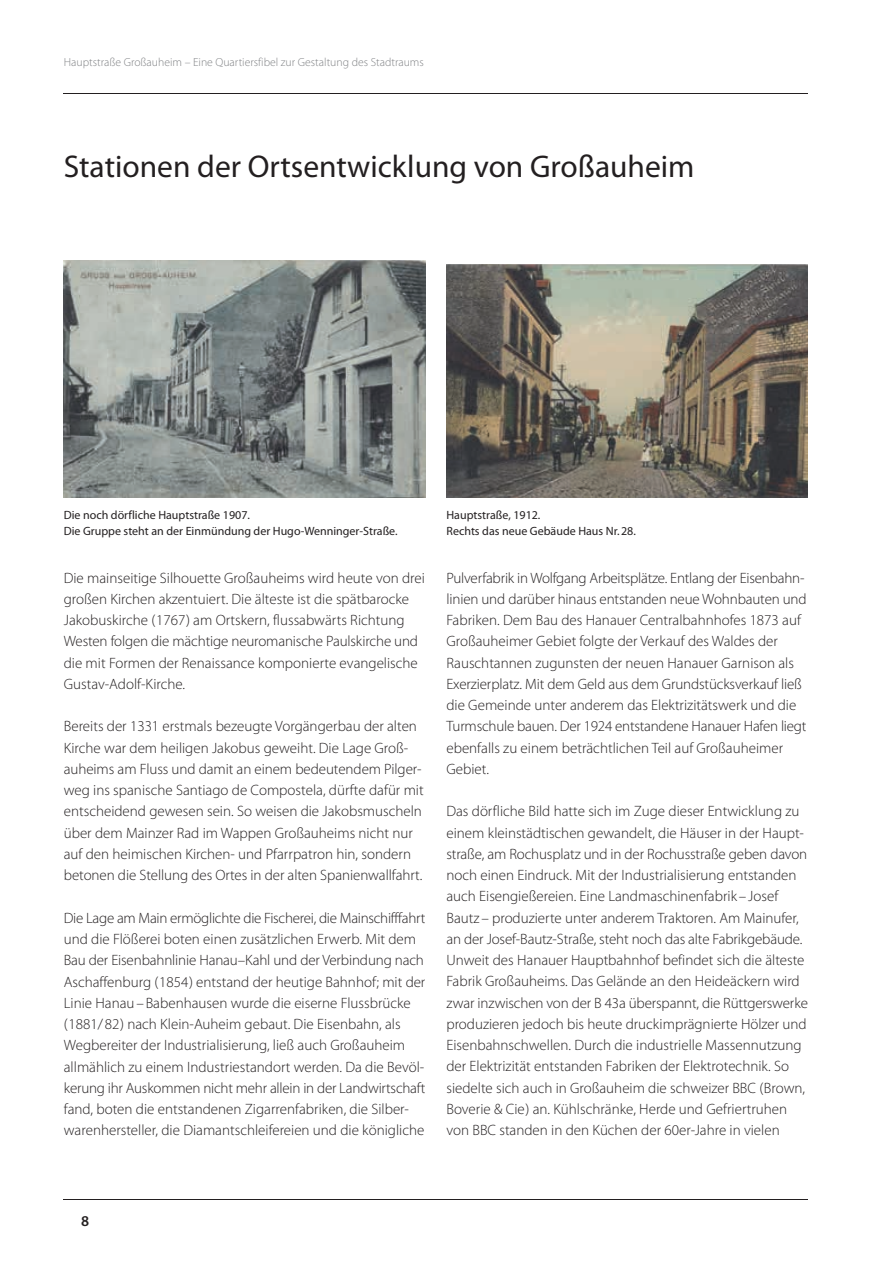
<style>
.page{position:relative;width:893px;height:1263px;background:#fff}
.page>*{position:absolute;margin:0;border:0;box-sizing:border-box;transform-origin:0 0}
.t1{font:31.5px "Myriad Pro";color:#231f20}
.t2{font:300 15px/21.3px "Myriad Pro";color:#231f20}
.t3{font:600 15px "Myriad Pro";color:#231f20}
.t4{font:12px/16.5px "Myriad Pro";color:#231f20}
.t5{font:300 11.7px "Myriad Pro";color:#808285}
</style>
<div class="page">
<hr style="left:64px;top:93px;width:744px;height:1px;background:#231f20">
<hr style="left:64px;top:1199px;width:744px;height:1px;background:#231f20">
<img style="left:64px;top:260px;width:361px;height:237px">
<img style="left:446px;top:264px;width:362px;height:233px">
<p class="t5" style="left:64px;top:55px;width:362px">Hauptstraße Großauheim – Eine Quartiersfibel zur Gestaltung des Stadtraums</p>
<h1 class="t1" style="left:64px;top:147px;width:632px">Stationen der Ortsentwicklung von Großauheim</h1>
<p class="t4" style="left:64px;top:506px;width:335px">Die noch dörfliche Hauptstraße 1907.<br>Die Gruppe steht an der Einmündung der Hugo-Wenninger-Straße.</p>
<p class="t4" style="left:446px;top:506px;width:191px">Hauptstraße, 1912.<br>Rechts das neue Gebäude Haus Nr. 28.</p>
<p class="t2" style="left:64px;top:567px;width:363px">Die mainseitige Silhouette Großauheims wird heute von drei großen Kirchen akzentuiert. Die älteste ist die spätbarocke Jakobuskirche ( 1767 ) am Ortskern, flussabwärts Richtung Westen folgen die mächtige neuromanische Paulskirche und die mit Formen der Renaissance komponierte evangelische Gustav-Adolf-Kirche.</p>
<p class="t2" style="left:64px;top:716px;width:361px">Bereits der 1331 erstmals bezeugte Vorgängerbau der alten Kirche war dem heiligen Jakobus geweiht. Die Lage Groß&shy;auheims am Fluss und damit an einem bedeutendem Pilger&shy;weg ins spanische Santiago de Compostela, dürfte dafür mit entscheidend gewesen sein. So weisen die Jakobs muscheln über dem Mainzer Rad im Wappen Großauheims nicht nur auf den heimischen Kirchen- und Pfarrpatron hin, sondern betonen die Stellung des Ortes in der alten Spanienwallfahrt.</p>
<p class="t2" style="left:64px;top:907px;width:363px">Die Lage am Main ermöglichte die Fischerei, die Mainschifffahrt und die Flößerei boten einen zusätzlichen Erwerb. Mit dem Bau der Eisenbahnlinie Hanau–Kahl und der Verbindung nach Aschaffenburg ( 1854 ) entstand der heutige Bahnhof; mit der Linie Hanau – Babenhausen wurde die eiserne Flussbrücke<br>( 1881/ 82 ) nach Klein-Auheim gebaut. Die Eisenbahn, als Wegbereiter der Industrialisierung, ließ auch Großauheim allmählich zu einem Industriestandort werden. Da die Bevöl&shy;kerung ihr Auskommen nicht mehr allein in der Landwirtschaft fand, boten die entstandenen Zigarrenfabriken, die Silber&shy;waren hersteller, die Diamantschleifereien und die königliche</p>
<p class="t2" style="left:446px;top:567px;width:362px">Pulverfabrik in Wolfgang Arbeitsplätze. Entlang der Eisenbahn - linien und darüber hinaus entstanden neue Wohnbauten und Fabriken. Dem Bau des Hanauer Centralbahnhofes 1873 auf Großauheimer Gebiet folgte der Verkauf des Waldes der Rauschtannen zugunsten der neuen Hanauer Garnison als Exerzierplatz. Mit dem Geld aus dem Grundstücksverkauf ließ die Gemeinde unter anderem das Elektrizitätswerk und die Turmschule bauen. Der 1924 entstandene Hanauer Hafen liegt ebenfalls zu einem beträchtlichen Teil auf Großauheimer Gebiet.</p>
<p class="t2" style="left:446px;top:800px;width:363px">Das dörfliche Bild hatte sich im Zuge dieser Entwicklung zu einem kleinstädtischen gewandelt, die Häuser in der Haupt&shy;straße, am Rochusplatz und in der Rochusstraße geben davon noch einen Eindruck. Mit der Industrialisierung entstanden auch Eisengießereien. Eine Landmaschinenfabrik – Josef Bautz – produzierte unter anderem Traktoren. Am Mainufer, an der Josef-Bautz-Straße, steht noch das alte Fabrikgebäude.<br>Unweit des Hanauer Hauptbahnhof befindet sich die älteste Fabrik Großauheims. Das Gelände an den Heideäckern wird zwar inzwischen von der B 43a überspannt, die Rüttgerswerke produzieren jedoch bis heute druckimprägnierte Hölzer und Eisenbahnschwellen. Durch die industrielle Massennutzung der Elektrizität entstanden Fabriken der Elektrotechnik. So siedelte sich auch in Großauheim die schweizer BBC ( Brown, Boverie &amp; Cie ) an. Kühlschränke, Herde und Gefriertruhen von BBC standen in den Küchen der 60er-Jahre in vielen</p>
<p class="t3" style="left:81px;top:1211px;width:10px">8</p>
</div>
